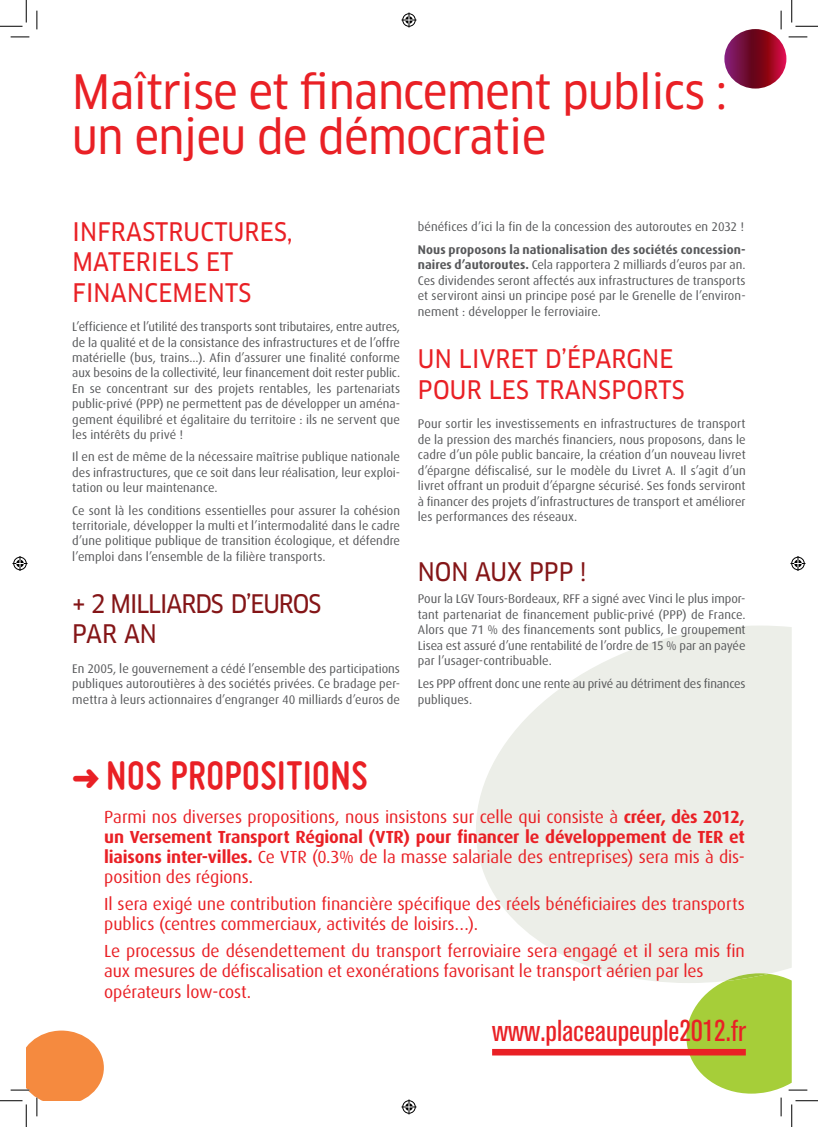
<style>
.page{position:relative;width:818px;height:1127px;background:#fff}
.page>*{position:absolute;margin:0;border:0;box-sizing:border-box;transform-origin:0 0}
.t1{font:46.25px/45px "Clan OT Narrow News";letter-spacing:-.01em;color:#e92025}
.t2{font:700 42.5px "Miso";letter-spacing:.015em;color:#e92025}
.t3{font:condensed 30px "Akzidenz Grotesk BE";color:#e92025}
.t4{font:25px/30.4px "Clan OT Narrow News";letter-spacing:.01em;color:#e92025}
.t5{font:25px/30.4px "Clan OT Narrow News";letter-spacing:-.04em;color:#841517}
.t6{font:25px "Clan OT Narrow News";color:#841517}
.t7{font:17.5px/20px "Dax";letter-spacing:-.005em;color:#e92025}
.t8{font:12.5px/15.5px "Dax";color:#57585a;text-align:justify}
.s1{font-weight:700}
</style>
<div class="page">
<svg style="left:476px;top:625px;width:316px;height:357px;fill:#eceee8"></svg>
<div style="left:492px;top:1048px;width:254px;height:7px;background:#e92025"></div>
<svg style="left:11px;top:36px;width:18px;height:2px"></svg>
<svg style="left:36px;top:11px;width:2px;height:18px"></svg>
<svg style="left:0;top:0;width:27px;height:27px"></svg>
<svg style="left:0;top:1030px;width:104px;height:96px"></svg>
<svg style="left:724px;top:0;width:94px;height:88px"></svg>
<svg style="left:682px;top:973px;width:136px;height:153px"></svg>
<svg style="left:401px;top:13px;width:15px;height:15px"></svg>
<svg style="left:401px;top:1099px;width:15px;height:15px"></svg>
<svg style="left:13px;top:556px;width:15px;height:15px"></svg>
<svg style="left:790px;top:556px;width:15px;height:15px"></svg>
<h1 class="t1" style="left:72px;top:69px;width:656px">Maîtrise et financement publics : un enjeu de démocratie</h1>
<h3 class="t4" style="left:72px;top:217px;width:222px">INFRASTRUCTURES,<br>MATERIELS ET<br>FINANCEMENTS</h3>
<p class="t8" style="left:72px;top:319px;width:329px">L’efficience et l’utilité des transports sont tributaires, entre autres, de la qualité et de la consistance des infrastructures et de l’offre matérielle (bus, trains...). Afin d’assurer une finalité conforme aux besoins de la collectivité, leur financement doit rester public.<br>En se concentrant sur des projets rentables, les partenariats public-privé (PPP) ne permettent pas de développer un aména&shy;gement équilibré et égalitaire du territoire : ils ne servent que les intérêts du privé !</p>
<p class="t8" style="left:72px;top:449px;width:329px">Il en est de même de la nécessaire maîtrise publique nationale des infrastructures, que ce soit dans leur réalisation, leur exploi&shy;tation ou leur maintenance.</p>
<p class="t8" style="left:72px;top:502px;width:329px">Ce sont là les conditions essentielles pour assurer la cohésion territoriale, développer la multi et l’intermodalité dans le cadre d’une politique publique de transition écologique, et défendre l’emploi dans l’ensemble de la filière transports.</p>
<h3 class="t5" style="left:72px;top:588px;width:250px">+ 2 MILLIARDS D’EUROS<br>PAR AN</h3>
<p class="t8" style="left:72px;top:660px;width:329px">En 2005, le gouvernement a cédé l’ensemble des participations publiques autoroutières à des sociétés privées. Ce bradage per&shy;mettra à leurs actionnaires d’engranger 40 milliards d’euros de</p>
<p class="t8" style="left:418px;top:219px;width:328px">bénéfices d’ici la fin de la concession des autoroutes en 2032 !</p>
<p class="t8" style="left:418px;top:241px;width:329px"><span class="s1">Nous proposons la nationalisation des sociétés concession&shy;naires d’autoroutes.</span> Cela rapportera 2 milliards d’euros par an.<br>Ces dividendes seront affectés aux infrastructures de transports et serviront ainsi un principe posé par le Grenelle de l’environ&shy;nement : développer le ferroviaire.</p>
<h3 class="t4" style="left:418px;top:343px;width:268px">UN LIVRET D’ÉPARGNE<br>POUR LES TRANSPORTS</h3>
<p class="t8" style="left:418px;top:416px;width:329px">Pour sortir les investissements en infrastructures de transport de la pression des marchés financiers, nous proposons, dans le cadre d’un pôle public bancaire, la création d’un nouveau livret d’épargne défiscalisé, sur le modèle du Livret A. Il s’agit d’un livret offrant un produit d’épargne sécurisé. Ses fonds serviront à financer des projets d’infrastructures de transport et améliorer les performances des réseaux.</p>
<h3 class="t6" style="left:418px;top:557px;width:170px">NON AUX PPP !</h3>
<p class="t8" style="left:418px;top:591px;width:329px">Pour la LGV Tours-Bordeaux, RFF a signé avec Vinci le plus impor&shy;tant partenariat de financement public-privé (PPP) de France.<br>Alors que 71 % des financements sont publics, le groupement Lisea est assuré d’une rentabilité de l’ordre de 15 % par an payée par l’usager-contribuable.</p>
<p class="t8" style="left:418px;top:676px;width:329px">Les PPP offrent donc une rente au privé au détriment des finances publiques.</p>
<h2 class="t2" style="left:72px;top:751px;width:297px">➜ NOS PROPOSITIONS</h2>
<p class="t7" style="left:104px;top:807px;width:642px;text-align:justify">Parmi nos diverses propositions, nous insistons sur celle qui consiste à <span class="s1">créer, dès 2012, un Versement Transport Régional (VTR) pour financer le développement de TER et liaisons inter-villes.</span> Ce VTR (0.3% de la masse salariale des entreprises) sera mis à dis&shy;position des régions.</p>
<h3 class="t7" style="left:104px;top:894px;width:642px">Il sera exigé une contribution financière spécifique des réels bénéficiaires des transports publics (centres commerciaux, activités de loisirs…).</h3>
<h3 class="t7" style="left:104px;top:941px;width:642px">Le processus de désendettement du transport ferroviaire sera engagé et il sera mis fin aux mesures de défiscalisation et exonérations favorisant le transport aérien par les opérateurs low-cost.</h3>
<h3 class="t3" style="left:492px;top:1013px;width:255px">www.placeaupeuple2012.fr</h3>
</div>
